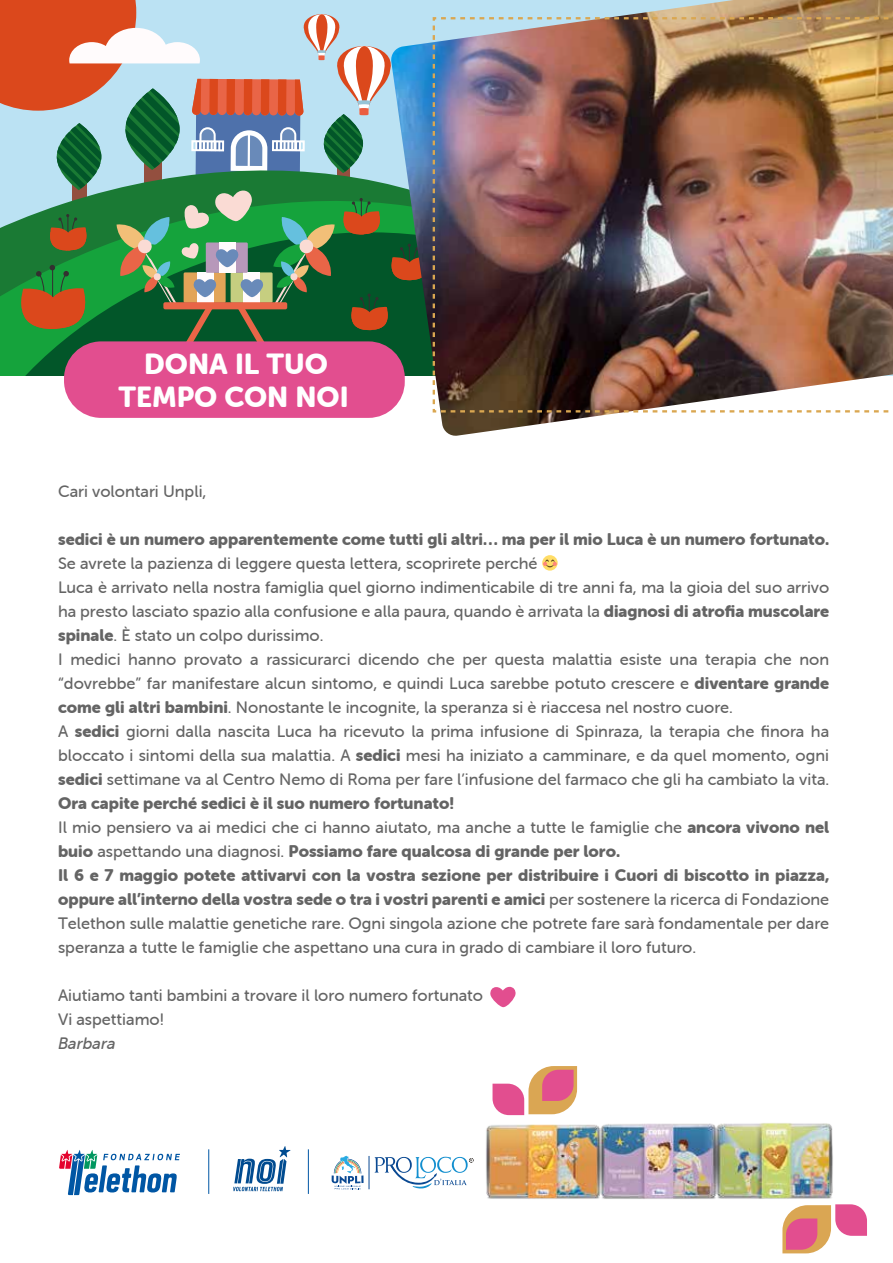
<style>
.page{position:relative;width:893px;height:1263px;background:#fff}
.page>*{position:absolute;margin:0;border:0;box-sizing:border-box;transform-origin:0 0}
.t1{font:28.5px/33.2px "Museo Sans Rounded 900";color:#fff;text-align:center}
.t2{font:16.5px/24px "Museo Sans Rounded 500";color:#646464}
.t3{font:16.5px/24px "Museo Sans Rounded 900";color:#646464}
.t4{font:italic 16.5px "Museo Sans Rounded 500";color:#646464}
.s1{font-family:"Museo Sans Rounded 900"}
.s2{font-family:"Museo Sans Rounded 500"}
</style>
<div class="page">
<img style="left:486px;top:1066px;width:347px;height:188px">
<div style="left:64px;top:341px;width:341px;height:77px;background:#e24e8f;border-radius:37px"></div>
<img style="left:440px;top:414px;width:171px;height:22px">
<svg style="left:492px;top:1066px;width:85px;height:49px"></svg>
<svg style="left:782px;top:1204px;width:85px;height:49px"></svg>
<img style="left:0;top:0;width:893px;height:414px">
<svg style="left:490px;top:987px;width:26px;height:20px"></svg>
<svg style="left:233px;top:1146px;width:57px;height:45px"></svg>
<svg style="left:59px;top:1150px;width:121px;height:45px"></svg>
<hr style="left:208px;top:1149px;width:1px;height:45px;background:#0056a4">
<hr style="left:308px;top:1149px;width:1px;height:45px;background:#0056a4">
<svg style="left:332px;top:1156px;width:32px;height:33px"></svg>
<hr style="left:369px;top:1156px;width:1px;height:33px;background:#0a4992">
<svg style="left:374px;top:1157px;width:100px;height:32px"></svg>
<h1 class="t1" style="left:118px;top:348px;width:232px">DONA IL TUO<br>TEMPO CON NOI</h1>
<p class="t2" style="left:58px;top:479px;width:150px">Cari volontari Unpli,</p>
<p class="t3" style="left:58px;top:527px;width:773px">sedici è un numero apparentemente come tutti gli altri… ma per il mio Luca è un numero fortunato.</p>
<p class="t2" style="left:58px;top:551px;width:773px">Se avrete la pazienza di leggere questa lettera, scoprirete perché<br>Luca è arrivato nella nostra famiglia quel giorno indimenticabile di tre anni fa, ma la gioia del suo arrivo ha presto lasciato spazio alla confusione e alla paura, quando è arrivata la <span class="s1">diagnosi di atrofia muscolare spinale</span>. È stato un colpo durissimo.<br>I medici hanno provato a rassicurarci dicendo che per questa malattia esiste una terapia che non “dovrebbe” far manifestare alcun sintomo, e quindi Luca sarebbe potuto crescere e <span class="s1">diventare grande come gli altri bambini</span>. Nonostante le incognite, la speranza si è riaccesa nel nostro cuore.<br>A <span class="s1">sedici</span> giorni dalla nascita Luca ha ricevuto la prima infusione di Spinraza, la terapia che finora ha bloccato i sintomi della sua malattia. A <span class="s1">sedici</span> mesi ha iniziato a camminare, e da quel momento, ogni <span class="s1">sedici</span> settimane va al Centro Nemo di Roma per fare l’infusione del farmaco che gli ha cambiato la vita.</p>
<p class="t3" style="left:58px;top:791px;width:398px">Ora capite perché sedici è il suo numero fortunato!</p>
<p class="t2" style="left:58px;top:815px;width:773px">Il mio pensiero va ai medici che ci hanno aiutato, ma anche a tutte le famiglie che <span class="s1">ancora vivono nel</span></p>
<p class="t3" style="left:58px;top:839px;width:773px">buio <span class="s2">aspettando una diagnosi.</span> Possiamo fare qualcosa di grande per loro.<br>Il 6 e 7 maggio potete attivarvi con la vostra sezione per distribuire i Cuori di biscotto in piazza, oppure all’interno della vostra sede o tra i vostri parenti e amici <span class="s2">per sostenere la ricerca di Fondazione</span></p>
<p class="t2" style="left:58px;top:911px;width:773px">Telethon sulle malattie genetiche rare. Ogni singola azione che potrete fare sarà fondamentale per dare speranza a tutte le famiglie che aspettano una cura in grado di cambiare il loro futuro.</p>
<p class="t2" style="left:58px;top:983px;width:427px">Aiutiamo tanti bambini a trovare il loro numero fortunato<br>Vi aspettiamo!</p>
<p class="t4" style="left:58px;top:1034px;width:59px">Barbara</p>
</div>
